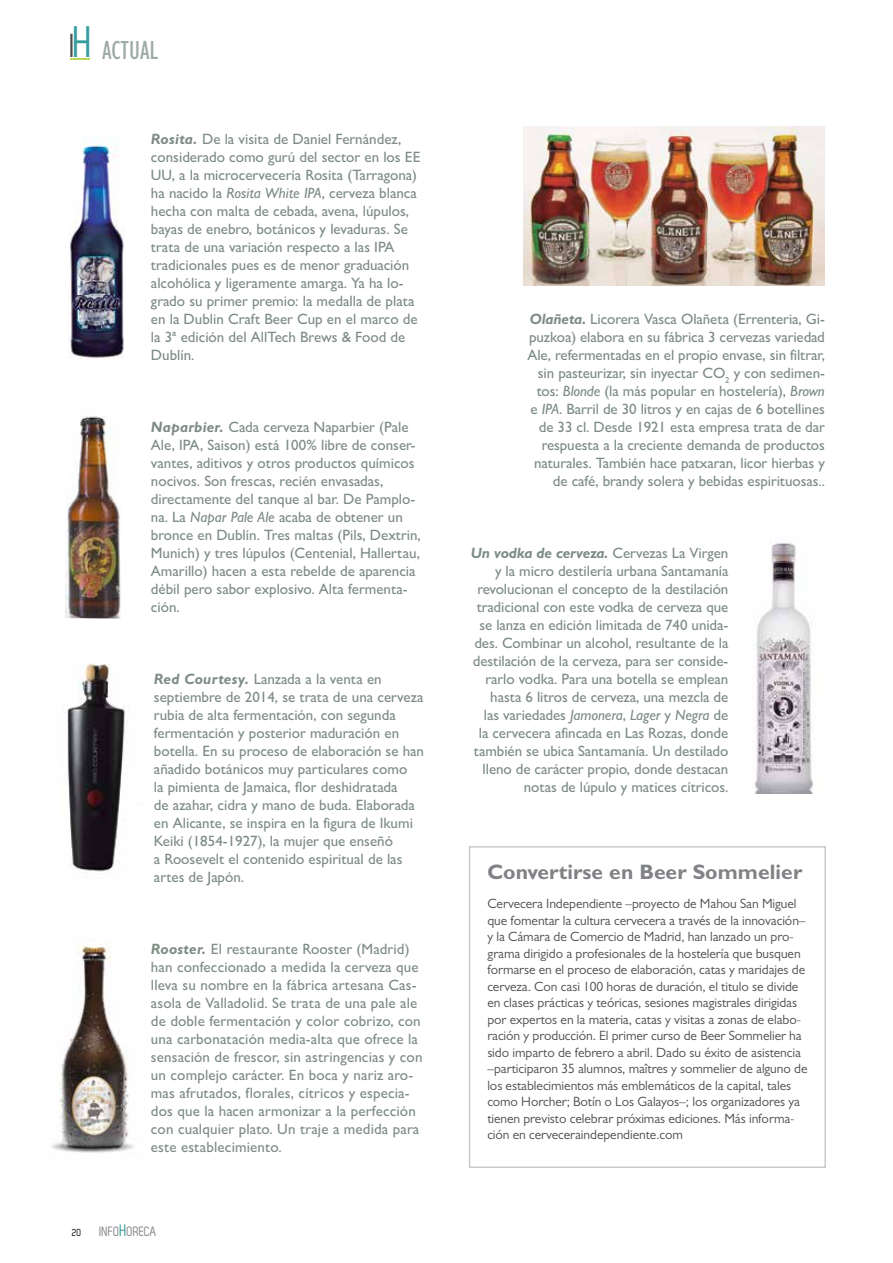
<style>
.page{position:relative;width:893px;height:1263px;background:#fff}
.page>*{position:absolute;margin:0;border:0;box-sizing:border-box;transform-origin:0 0}
.t1{font:condensed 27px "Gill Sans MT Pro";color:#9faba5}
.t2{font:700 21px "Gill Sans MT Pro";color:#808285}
.t3{font:500 15px/18px "Gill Sans MT Pro";color:#7d8c84}
.t4{font:13.5px/16.5px "Gill Sans MT Pro";letter-spacing:-.005em;color:#4d4d4f}
.t5{font:13.5px "Zag";color:#808285}
.t6{font:10.5px "Zag";color:#000}
.s1{font-family:"Zag";font-stretch:normal;font-size:33.15px;color:#4c4f4b}
.s2{font-family:"Zag";font-stretch:normal;font-size:43.95px;color:#339d9f}
.s3{font-weight:700;font-style:italic}
.s4{font-style:italic}
.s5{font-size:16.5px;color:#379d96}
</style>
<div class="page">
<svg style="left:70px;top:58px;width:19px;height:1px"></svg>
<img style="left:523px;top:126px;width:302px;height:159px">
<img style="left:68px;top:140px;width:56px;height:218px">
<img style="left:65px;top:416px;width:56px;height:203px">
<img style="left:51px;top:942px;width:83px;height:211px">
<img style="left:64px;top:663px;width:62px;height:209px">
<div style="left:469px;top:846px;width:357px;height:322px;border:2px solid #c9cacc"></div>
<img style="left:753px;top:543px;width:60px;height:250px">
<h1 class="t1" style="left:70px;top:34px;width:89px"><span class="s1">I</span><span class="s2">H</span> ACTUAL</h1>
<p class="t3" style="left:151px;top:130px;width:271px"><span class="s3">Rosita.</span> De la visita de Daniel Fernández, considerado como gurú del sector en los EE UU, a la microcervecería Rosita (Tarragona) ha nacido la <span class="s4">Rosita White IPA</span>, cerveza blanca hecha con malta de cebada, avena, lúpulos, bayas de enebro, botánicos y levaduras. Se trata de una variación respecto a las IPA tradicionales pues es de menor graduación alcohólica y ligeramente amarga. Ya ha lo&shy;grado su primer premio: la medalla de plata en la Dublin Craft Beer Cup en el marco de la 3ª edición del AllTech Brews &amp; Food de Dublín.</p>
<p class="t3" style="left:151px;top:418px;width:271px"><span class="s3">Naparbier.</span> Cada cerveza Naparbier (Pale Ale, IPA, Saison) está 100% libre de conser&shy;vantes, aditivos y otros productos químicos nocivos. Son frescas, recién envasadas, directamente del tanque al bar. De Pamplo&shy;na. La <span class="s4">Napar Pale Ale</span> acaba de obtener un bronce en Dublín. Tres maltas (Pils, Dextrin, Munich) y tres lúpulos (Centenial, Hallertau, Amarillo) hacen a esta rebelde de aparencia débil pero sabor explosivo. Alta fermenta&shy;ción.</p>
<p class="t3" style="left:154px;top:670px;width:272px"><span class="s3">Red Courtesy.</span> Lanzada a la venta en septiembre de 2014, se trata de una cerveza rubia de alta fermentación, con segunda fermentación y posterior maduración en botella. En su proceso de elaboración se han añadido botánicos muy particulares como<br>la pimienta de Jamaica, flor deshidratada<br>de azahar, cidra y mano de buda. Elaborada en Alicante, se inspira en la figura de Ikumi Keiki (1854-1927), la mujer que enseñó<br>a Roosevelt el contenido espiritual de las artes de Japón.</p>
<p class="t3" style="left:151px;top:940px;width:273px"><span class="s3">Rooster.</span> El restaurante Rooster (Madrid) han confeccionado a medida la cerveza que lleva su nombre en la fábrica artesana Cas&shy;asola de Valladolid. Se trata de una pale ale de doble fermentación y color cobrizo, con una carbonatación media-alta que ofrece la sensación de frescor, sin astringencias y con un complejo carácter. En boca y nariz aro&shy;mas afrutados, florales, cítricos y especia&shy;dos que la hacen armonizar a la perfección con cualquier plato. Un traje a medida para este establecimiento.</p>
<p class="t6" style="left:72px;top:1226px;width:11px">20</p>
<p class="t5" style="left:100px;top:1224px;width:59px">INFO<span class="s5">H</span>ORECA</p>
<p class="t3" style="left:527px;top:310px;width:299px;text-align:right"><span class="s3">Olañeta.</span> Licorera Vasca Olañeta (Errenteria, Gi&shy;puzkoa) elabora en su fábrica 3 cervezas variedad Ale, refermentadas en el propio envase, sin filtrar, sin pasteurizar, sin inyectar CO<sub>2</sub> y con sedimen&shy;tos: <span class="s4">Blonde</span> (la más popular en hostelería), <span class="s4">Brown </span>e <span class="s4">IPA</span>. Barril de 30 litros y en cajas de 6 botellines de 33 cl. Desde 1921 esta empresa trata de dar respuesta a la creciente demanda de productos naturales. También hace patxaran, licor hierbas y de café, brandy solera y bebidas espirituosas..</p>
<p class="t3" style="left:471px;top:544px;width:259px;text-align:right"><span class="s3">Un vodka de cerveza.</span> Cervezas La Virgen y la micro destilería urbana Santamanía revolucionan el concepto de la destilación tradicional con este vodka de cerveza que se lanza en edición limitada de 740 unida&shy;des. Combinar un alcohol, resultante de la destilación de la cerveza, para ser conside&shy;rarlo vodka. Para una botella se emplean hasta 6 litros de cerveza, una mezcla de<br>las variedades <span class="s4">Jamonera</span>, <span class="s4">Lager</span> y <span class="s4">Negra</span> de la cervecera afincada en Las Rozas, donde también se ubica Santamanía. Un destilado lleno de carácter propio, donde destacan notas de lúpulo y matices cítricos.</p>
<h2 class="t2" style="left:487px;top:859px;width:317px">Convertirse en Beer Sommelier</h2>
<p class="t4" style="left:487px;top:895px;width:322px">Cervecera Independiente –proyecto de Mahou San Miguel que fomentar la cultura cervecera a través de la innovación– y la Cámara de Comercio de Madrid, han lanzado un pro&shy;grama dirigido a profesionales de la hostelería que busquen formarse en el proceso de elaboración, catas y maridajes de cerveza. Con casi 100 horas de duración, el titulo se divide en clases prácticas y teóricas, sesiones magistrales dirigidas por expertos en la materia, catas y visitas a zonas de elabo&shy;ración y producción. El primer curso de Beer Sommelier ha sido imparto de febrero a abril. Dado su éxito de asistencia –participaron 35 alumnos, maîtres y sommelier de alguno de los establecimientos más emblemáticos de la capital, tales como Horcher; Botín o Los Galayos–; los organizadores ya tienen previsto celebrar próximas ediciones. Más informa&shy;ción en cerveceraindependiente.com</p>
</div>
